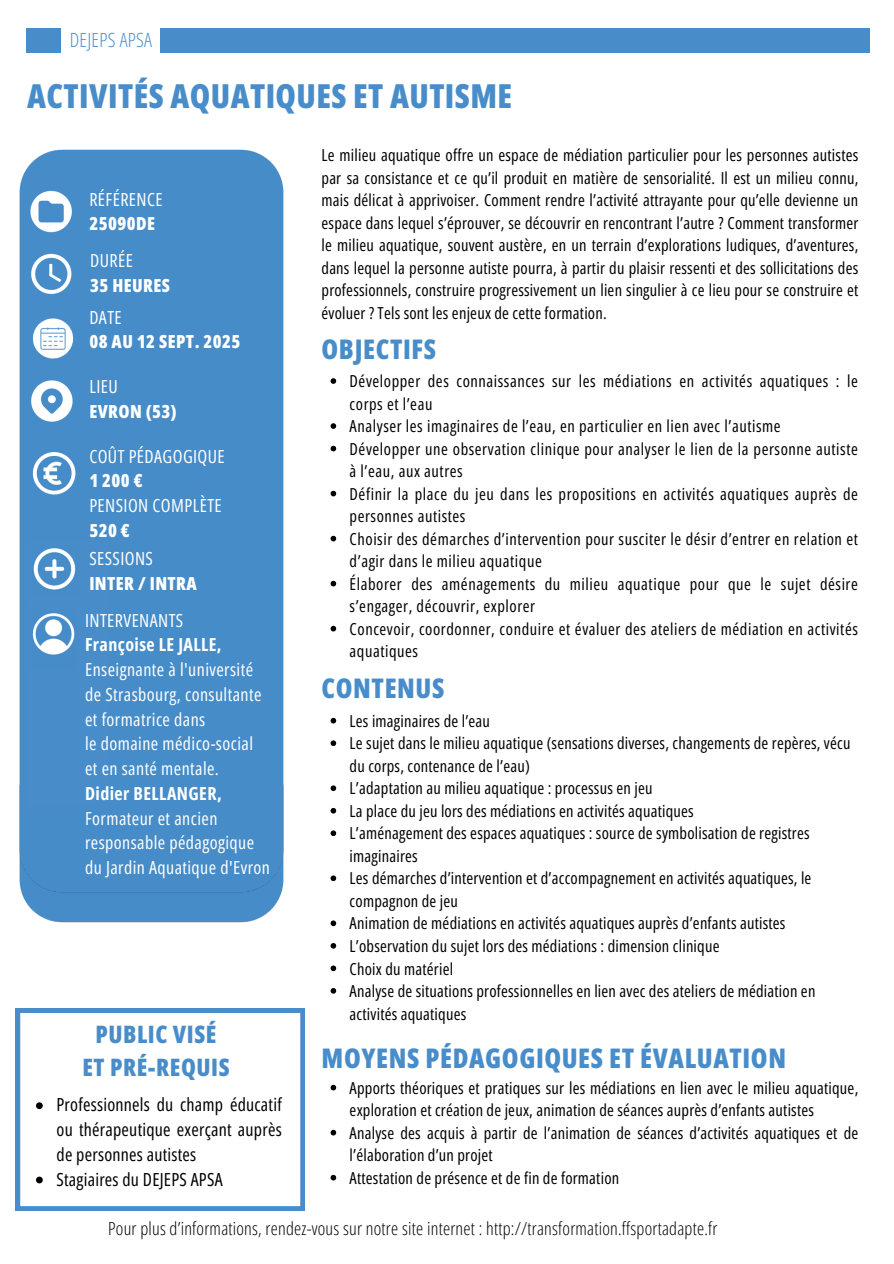
<style>
.page{position:relative;width:894px;height:1264px;background:#fff}
.page>*{position:absolute;margin:0;border:0;box-sizing:border-box;transform-origin:0 0}
.t1{font:800 33px "Open Sans Condensed";letter-spacing:.015em;color:#488dca}
.t2{font:800 27px "Open Sans Condensed";letter-spacing:.025em;color:#488dca}
.t3{font:800 24px "Open Sans Condensed";letter-spacing:.025em;color:#488dca}
.t4{font:300 19.5px "Open Sans Condensed";letter-spacing:.015em;color:#488dca}
.t5{font:18px/24.8px "Open Sans Condensed";letter-spacing:.025em;color:#fff}
.t6{font:18px/24.8px "Open Sans Condensed";letter-spacing:.015em;color:#000;text-align:justify}
.t7{font:300 18px "Open Sans Condensed";letter-spacing:.015em;color:#000}
.t8{font:800 18px/24.8px "Open Sans Condensed";letter-spacing:.025em;color:#fff}
.t9{font:16.5px/22.5px "Open Sans Condensed";letter-spacing:.015em;color:#000}
.t10{font:16.5px/22.5px "Open Sans Condensed";letter-spacing:.035em;color:#000}
.s1{font-weight:800}
.s2{font-weight:400}
.s3{font-weight:700}
</style>
<div class="page">
<div style="left:26px;top:29px;width:35px;height:24px;background:#488dca"></div>
<svg style="left:16px;top:1008px;width:289px;height:202px"></svg>
<img style="left:24px;top:899px;width:255px;height:24px">
<div style="left:19px;top:149px;width:265px;height:750px;background:#468cc8"></div>
<div style="left:27px;top:542px;width:81px;height:263px;background:#488dca"></div>
<img style="left:32px;top:613px;width:43px;height:42px">
<img style="left:33px;top:548px;width:43px;height:42px">
<svg style="left:36px;top:1102px;width:7px;height:7px"></svg>
<svg style="left:36px;top:1176px;width:7px;height:7px"></svg>
<svg style="left:330px;top:1084px;width:6px;height:6px"></svg>
<svg style="left:330px;top:1129px;width:6px;height:6px"></svg>
<svg style="left:330px;top:1174px;width:6px;height:6px"></svg>
<svg style="left:330px;top:718px;width:6px;height:5px"></svg>
<svg style="left:330px;top:740px;width:6px;height:6px"></svg>
<svg style="left:330px;top:785px;width:6px;height:6px"></svg>
<svg style="left:330px;top:808px;width:6px;height:5px"></svg>
<svg style="left:330px;top:830px;width:6px;height:6px"></svg>
<svg style="left:330px;top:875px;width:6px;height:6px"></svg>
<svg style="left:330px;top:920px;width:6px;height:6px"></svg>
<svg style="left:330px;top:943px;width:6px;height:5px"></svg>
<svg style="left:330px;top:965px;width:6px;height:6px"></svg>
<svg style="left:330px;top:988px;width:6px;height:5px"></svg>
<svg style="left:330px;top:378px;width:6px;height:6px"></svg>
<svg style="left:330px;top:423px;width:6px;height:6px"></svg>
<svg style="left:330px;top:446px;width:6px;height:5px"></svg>
<svg style="left:330px;top:491px;width:6px;height:5px"></svg>
<svg style="left:330px;top:536px;width:6px;height:5px"></svg>
<svg style="left:330px;top:581px;width:6px;height:5px"></svg>
<svg style="left:330px;top:626px;width:6px;height:5px"></svg>
<div style="left:160px;top:28px;width:708px;height:25px;background:#488dca"></div>
<h4 class="t4" style="left:70px;top:26px;width:84px">DEJEPS APSA</h4>
<h1 class="t1" style="left:27px;top:73px;width:486px">ACTIVITÉS AQUATIQUES ET AUTISME</h1>
<p class="t5" style="left:89px;top:186px;width:75px">RÉFÉRENCE<br><span class="s1">25090DE</span></p>
<p class="t8" style="left:90px;top:248px;width:81px"><span class="s2">DURÉE<br></span>35 HEURES</p>
<p class="t8" style="left:89px;top:304px;width:153px"><span class="s2">DATE<br></span>08 AU 12 SEPT. 2025</p>
<p class="t5" style="left:89px;top:374px;width:30px">LIEU</p>
<p class="t8" style="left:89px;top:399px;width:89px">EVRON (53)</p>
<h3 class="t5" style="left:89px;top:443px;width:137px">COÛT PÉDAGOGIQUE<br><span class="s1">1200€<br></span>PENSION COMPLÈTE<br><span class="s1">520 €</span></h3>
<p class="t8" style="left:89px;top:545px;width:109px"><span class="s2">SESSIONS<br></span>INTER / INTRA</p>
<h2 class="t5" style="left:85px;top:607px;width:186px">INTERVENANTS<br><span class="s3">Françoise LE JALLE,<br></span>Enseignante à l'université de Strasbourg, consultante et formatrice dans<br>le domaine médico-social<br>et en santé mentale.<br><span class="s3">Didier BELLANGER,<br></span>Formateur et ancien responsable pédagogique du Jardin Aquatique d'Evron</h2>
<p class="t3" style="left:95px;top:1017px;width:122px">PUBLIC VISÉ</p>
<p class="t3" style="left:82px;top:1049px;width:149px">ET PRÉ-REQUIS</p>
<h4 class="t6" style="left:56px;top:1091px;width:227px">Professionnels du champ éducatif ou thérapeutique exerçant auprès de personnes autistes</h4>
<h4 class="t6" style="left:56px;top:1166px;width:168px">Stagiaires du DEJEPS APSA</h4>
<p class="t9" style="left:321px;top:143px;width:538px;text-align:justify">Le milieu aquatique offre un espace de médiation particulier pour les personnes autistes par sa consistance et ce qu’il produit en matière de sensorialité. Il est un milieu connu, mais délicat à apprivoiser. Comment rendre l’activité attrayante pour qu’elle devienne un espace dans lequel s’éprouver, se découvrir en rencontrant l’autre ? Comment transformer le milieu aquatique, souvent austère, en un terrain d’explorations ludiques, d’aventures, dans lequel la personne autiste pourra, à partir du plaisir ressenti et des sollicitations des professionnels, construire progressivement un lien singulier à ce lieu pour se construire et évoluer ? Tels sont les enjeux de cette formation.</p>
<p class="t2" style="left:321px;top:330px;width:116px">OBJECTIFS</p>
<p class="t10" style="left:349px;top:369px;width:509px">Développer des connaissances sur les médiations en activités aquatiques : le corps et l’eau</p>
<p class="t10" style="left:349px;top:414px;width:432px">Analyser les imaginaires de l’eau, en particulier en lien avec l’autisme</p>
<h2 class="t10" style="left:349px;top:437px;width:509px">Développer une observation clinique pour analyser le lien de la personne autiste à l’eau, aux autres</h2>
<p class="t10" style="left:349px;top:482px;width:509px">Définir la place du jeu dans les propositions en activités aquatiques auprès de personnes autistes</p>
<p class="t10" style="left:349px;top:527px;width:509px">Choisir des démarches d’intervention pour susciter le désir d’entrer en relation et d’agir dans le milieu aquatique</p>
<p class="t10" style="left:349px;top:572px;width:509px">Élaborer des aménagements du milieu aquatique pour que le sujet désire s’engager, découvrir, explorer</p>
<p class="t10" style="left:349px;top:617px;width:509px">Concevoir, coordonner, conduire et évaluer des ateliers de médiation en activités aquatiques</p>
<p class="t2" style="left:321px;top:669px;width:124px">CONTENUS</p>
<h5 class="t9" style="left:349px;top:709px;width:142px">Les imaginaires de l’eau</h5>
<p class="t9" style="left:349px;top:731px;width:502px">Le sujet dans le milieu aquatique (sensations diverses, changements de repères, vécu du corps, contenance de l’eau)</p>
<h4 class="t9" style="left:349px;top:776px;width:304px">L’adaptation au milieu aquatique : processus en jeu</h4>
<h4 class="t9" style="left:349px;top:799px;width:345px">La place du jeu lors des médiations en activités aquatiques</h4>
<h2 class="t9" style="left:349px;top:821px;width:461px">L’aménagement des espaces aquatiques : source de symbolisation de registres imaginaires</h2>
<p class="t9" style="left:349px;top:866px;width:463px">Les démarches d’intervention et d’accompagnement en activités aquatiques, le compagnon de jeu</p>
<p class="t9" style="left:349px;top:911px;width:437px">Animation de médiations en activités aquatiques auprès d’enfants autistes</p>
<p class="t9" style="left:349px;top:934px;width:371px">L’observation du sujet lors des médiations : dimension clinique</p>
<p class="t9" style="left:349px;top:956px;width:105px">Choix du matériel</p>
<p class="t9" style="left:349px;top:979px;width:467px">Analyse de situations professionnelles en lien avec des ateliers de médiation en activités aquatiques</p>
<p class="t2" style="left:321px;top:1038px;width:466px">MOYENS PÉDAGOGIQUES ET ÉVALUATION</p>
<p class="t9" style="left:349px;top:1076px;width:510px">Apports théoriques et pratiques sur les médiations en lien avec le milieu aquatique, exploration et création de jeux, animation de séances auprès d’enfants autistes</p>
<p class="t9" style="left:349px;top:1121px;width:510px">Analyse des acquis à partir de l’animation de séances d’activités aquatiques et de l’élaboration d’un projet</p>
<h4 class="t9" style="left:349px;top:1166px;width:271px">Attestation de présence et de fin de formation</h4>
<p class="t7" style="left:108px;top:1215px;width:610px">Pour plus d’informations, rendez-vous sur notre site internet : http://transformation.ffsportadapte.fr</p>
</div>
